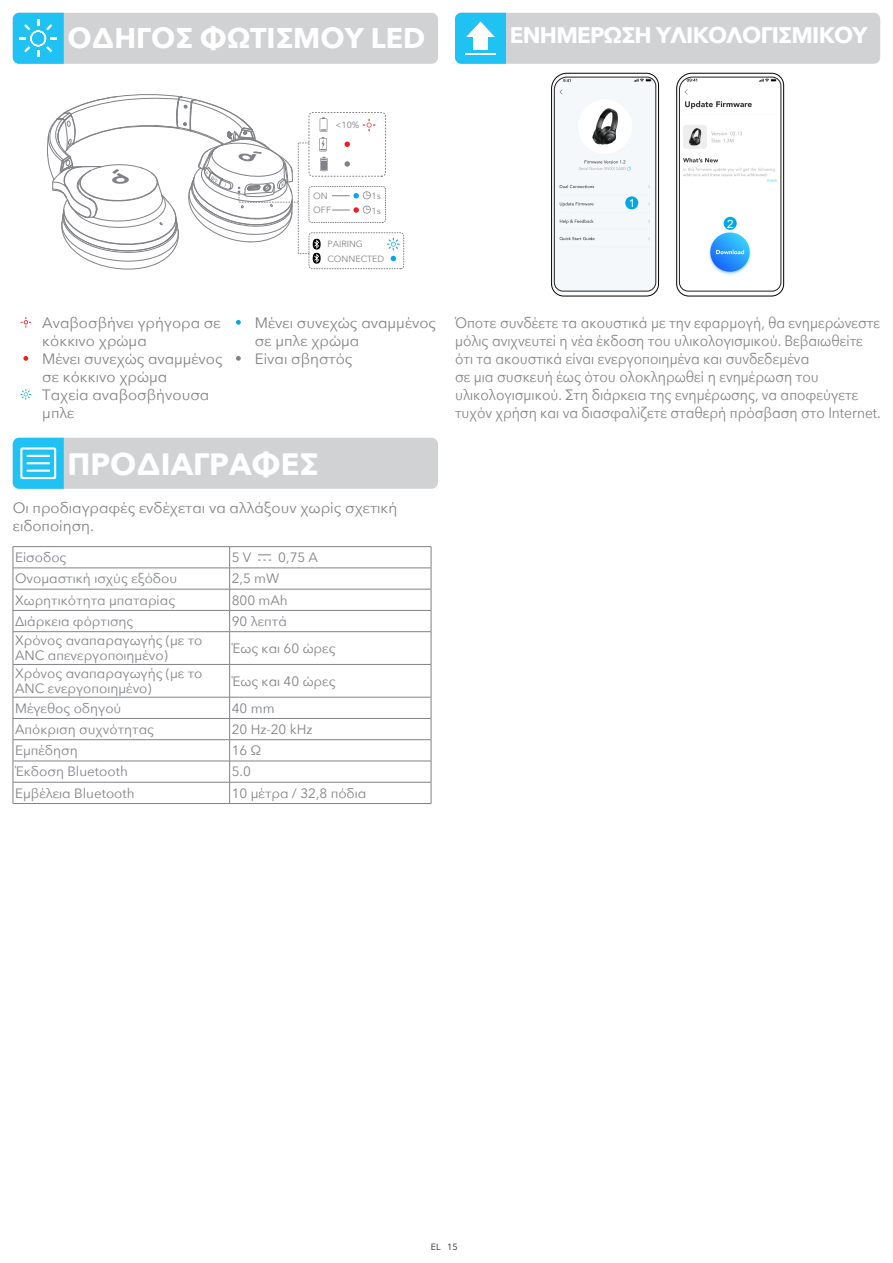
<style>
.page{position:relative;width:893px;height:1263px;background:#fff}
.page>*{position:absolute;margin:0;border:0;box-sizing:border-box;transform-origin:0 0}
.t1{font:700 30.75px "Avenir Next";color:#fff}
.t2{font:700 28.5px "Avenir Next";color:#fff}
.t3{font:700 22.5px "Avenir Next";letter-spacing:-.03em;color:#fff}
.t4{font:15px/18px "Avenir Next";color:#808285;scale:.92 1}
.t5{font:15px/18px "Avenir Next";color:#808285}
.t6{font:13.5px/15px "Avenir Next";color:#808285}
.t7{font:11.55px "Arial";color:#fff}
.t8{font:9px/14.5px "Avenir Next";color:#808285}
.t9{font:9px "Avenir Next";color:#231f20}
</style>
<div class="page">
<hr style="left:13px;top:546px;width:217px;height:1px;background:#808285">
<hr style="left:230px;top:546px;width:201px;height:1px;background:#808285">
<hr style="left:13px;top:568px;width:217px;height:1px;background:#808285">
<hr style="left:230px;top:568px;width:201px;height:1px;background:#808285">
<hr style="left:13px;top:589px;width:217px;height:1px;background:#808285">
<hr style="left:230px;top:589px;width:201px;height:1px;background:#808285">
<hr style="left:13px;top:610px;width:217px;height:1px;background:#808285">
<svg style="left:13px;top:547px;width:1px;height:84px"></svg>
<hr style="left:230px;top:610px;width:201px;height:1px;background:#808285">
<svg style="left:229px;top:547px;width:1px;height:84px"></svg>
<svg style="left:431px;top:547px;width:1px;height:84px"></svg>
<hr style="left:13px;top:631px;width:217px;height:1px;background:#808285">
<hr style="left:13px;top:632px;width:1px;height:32px;background:#808285">
<hr style="left:230px;top:631px;width:201px;height:1px;background:#808285">
<hr style="left:229px;top:632px;width:1px;height:32px;background:#808285">
<hr style="left:431px;top:632px;width:1px;height:32px;background:#808285">
<hr style="left:13px;top:664px;width:217px;height:1px;background:#808285">
<hr style="left:13px;top:665px;width:1px;height:32px;background:#808285">
<hr style="left:230px;top:664px;width:201px;height:1px;background:#808285">
<hr style="left:229px;top:665px;width:1px;height:32px;background:#808285">
<hr style="left:431px;top:665px;width:1px;height:32px;background:#808285">
<hr style="left:13px;top:697px;width:217px;height:1px;background:#808285">
<hr style="left:230px;top:697px;width:201px;height:1px;background:#808285">
<hr style="left:13px;top:718px;width:217px;height:1px;background:#808285">
<hr style="left:230px;top:718px;width:201px;height:1px;background:#808285">
<hr style="left:13px;top:739px;width:217px;height:1px;background:#808285">
<hr style="left:230px;top:739px;width:201px;height:1px;background:#808285">
<hr style="left:13px;top:761px;width:217px;height:1px;background:#808285">
<hr style="left:230px;top:761px;width:201px;height:1px;background:#808285">
<hr style="left:13px;top:782px;width:217px;height:1px;background:#808285">
<svg style="left:13px;top:697px;width:1px;height:106px"></svg>
<hr style="left:230px;top:782px;width:201px;height:1px;background:#808285">
<svg style="left:229px;top:697px;width:1px;height:106px"></svg>
<svg style="left:431px;top:697px;width:1px;height:106px"></svg>
<hr style="left:13px;top:803px;width:217px;height:1px;background:#808285">
<hr style="left:230px;top:803px;width:201px;height:1px;background:#808285">
<svg style="left:258px;top:554px;width:13px;height:7px"></svg>
<div style="left:13px;top:438px;width:425px;height:51px;background:#d1d2d4;border-radius:6px"></div>
<svg style="left:13px;top:438px;width:51px;height:51px;background:#45ccf4"></svg>
<svg style="left:313px;top:239px;width:8px;height:25px"></svg>
<svg style="left:387px;top:238px;width:13px;height:23px"></svg>
<div style="left:309px;top:233px;width:95px;height:36px;border:1px dashed #808285;border-radius:3px"></div>
<svg style="left:332px;top:191px;width:39px;height:8px"></svg>
<div style="left:309px;top:186px;width:77px;height:37px;border:1px dashed #808285;border-radius:3px"></div>
<svg style="left:332px;top:206px;width:39px;height:8px"></svg>
<svg style="left:320px;top:157px;width:8px;height:14px"></svg>
<svg style="left:344px;top:142px;width:6px;height:5px"></svg>
<svg style="left:344px;top:161px;width:6px;height:6px"></svg>
<div style="left:309px;top:112px;width:77px;height:64px;border:1px dashed #808285;border-radius:4px"></div>
<svg style="left:319px;top:117px;width:8px;height:34px"></svg>
<svg style="left:363px;top:119px;width:12px;height:12px"></svg>
<svg style="left:47px;top:94px;width:252px;height:176px"></svg>
<div style="left:13px;top:13px;width:425px;height:51px;background:#d1d2d4;border-radius:6px"></div>
<svg style="left:551px;top:73px;width:108px;height:223px"></svg>
<svg style="left:676px;top:73px;width:108px;height:223px"></svg>
<div style="left:625px;top:196px;width:13px;height:13px;background:#00a8e2;border-radius:50%"></div>
<div style="left:724px;top:217px;width:13px;height:13px;background:#00a8e2;border-radius:50%"></div>
<div style="left:455px;top:13px;width:425px;height:51px;background:#d1d2d4;border-radius:6px"></div>
<svg style="left:13px;top:13px;width:51px;height:51px;background:#35c7f3"></svg>
<svg style="left:455px;top:13px;width:51px;height:51px;background:#4acdf5"></svg>
<svg style="left:23px;top:356px;width:5px;height:5px"></svg>
<svg style="left:236px;top:320px;width:5px;height:5px"></svg>
<svg style="left:236px;top:356px;width:5px;height:5px"></svg>
<svg style="left:21px;top:317px;width:10px;height:11px"></svg>
<svg style="left:21px;top:389px;width:10px;height:11px"></svg>
<h2 class="t2" style="left:68px;top:14px;width:359px">ΟΔΗΓΟΣ ΦΩΤΙΣΜΟΥ LED</h2>
<h3 class="t3" style="left:510px;top:16px;width:359px">ΕΝΗΜΕΡΩΣΗ ΥΛΙΚΟΛΟΓΙΣΜΙΚΟΥ</h3>
<p class="t8" style="left:335px;top:118px;width:26px">&lt;10%</p>
<p class="t8" style="left:313px;top:188px;width:16px">ON</p>
<p class="t8" style="left:372px;top:189px;width:11px">1s</p>
<p class="t8" style="left:313px;top:202px;width:19px">OFF</p>
<p class="t8" style="left:372px;top:203px;width:11px">1s</p>
<p class="t8" style="left:327px;top:236px;width:58px">PAIRING<br>CONNECTED</p>
<p class="t7" style="left:629px;top:195px;width:8px">1</p>
<p class="t7" style="left:727px;top:216px;width:8px">2</p>
<p class="t5" style="left:42px;top:313px;width:182px">Αναβοσβήνει γρήγορα σε κόκκινο χρώμα<br>Μένει συνεχώς αναμμένος σε κόκκινο χρώμα<br>Ταχεία αναβοσβήνουσα μπλε</p>
<p class="t5" style="left:255px;top:313px;width:183px">Μένει συνεχώς αναμμένος σε μπλε χρώμα<br>Είναι σβηστός</p>
<h1 class="t1" style="left:68px;top:438px;width:252px">ΠΡΟΔΙΑΓΡΑΦΕΣ</h1>
<p class="t5" style="left:13px;top:498px;width:386px">Οι προδιαγραφές ενδέχεται να αλλάξουν χωρίς σχετική ειδοποίηση.</p>
<p class="t6" style="left:15px;top:549px;width:53px">Είσοδος</p>
<p class="t6" style="left:232px;top:549px;width:21px">5 V</p>
<p class="t6" style="left:278px;top:549px;width:41px">0,75 A</p>
<p class="t6" style="left:15px;top:570px;width:164px">Ονομαστική ισχύς εξόδου</p>
<p class="t6" style="left:232px;top:570px;width:49px">2,5 mW</p>
<p class="t6" style="left:15px;top:592px;width:162px">Χωρητικότητα μπαταρίας</p>
<p class="t6" style="left:232px;top:592px;width:58px">800 mAh</p>
<p class="t6" style="left:15px;top:613px;width:120px">Διάρκεια φόρτισης</p>
<p class="t6" style="left:232px;top:613px;width:57px">90 λεπτά</p>
<p class="t6" style="left:15px;top:632px;width:189px">Χρόνος αναπαραγωγής (με το<br>ANC απενεργοποιημένο)</p>
<p class="t6" style="left:232px;top:640px;width:105px">Έως και 60 ώρες</p>
<p class="t6" style="left:15px;top:665px;width:189px">Χρόνος αναπαραγωγής (με το<br>ANC ενεργοποιημένο)</p>
<p class="t6" style="left:232px;top:673px;width:105px">Έως και 40 ώρες</p>
<p class="t6" style="left:15px;top:700px;width:108px">Μέγεθος οδηγού</p>
<p class="t6" style="left:232px;top:700px;width:44px">40 mm</p>
<p class="t6" style="left:15px;top:721px;width:140px">Απόκριση συχνότητας</p>
<p class="t6" style="left:232px;top:721px;width:82px">20 Hz-20 kHz</p>
<p class="t6" style="left:15px;top:742px;width:64px">Εμπέδηση</p>
<p class="t6" style="left:232px;top:742px;width:31px">16 Ω</p>
<p class="t6" style="left:15px;top:764px;width:114px">Έκδοση Bluetooth</p>
<p class="t6" style="left:232px;top:764px;width:21px">5.0</p>
<p class="t6" style="left:15px;top:785px;width:121px">Εμβέλεια Bluetooth</p>
<p class="t6" style="left:232px;top:785px;width:136px">10 μέτρα / 32,8 πόδια</p>
<p class="t4" style="left:455px;top:313px;width:464px">Όποτε συνδέετε τα ακουστικά με την εφαρμογή, θα ενημερώνεστε μόλις ανιχνευτεί η νέα έκδοση του υλικολογισμικού. Βεβαιωθείτε ότι τα ακουστικά είναι ενεργοποιημένα και συνδεδεμένα<br>σε μια συσκευή έως ότου ολοκληρωθεί η ενημέρωση του υλικολογισμικού. Στη διάρκεια της ενημέρωσης, να αποφεύγετε τυχόν χρήση και να διασφαλίζετε σταθερή πρόσβαση στο Internet.</p>
<p class="t9" style="left:431px;top:1239px;width:28px">EL 15</p>
</div>
